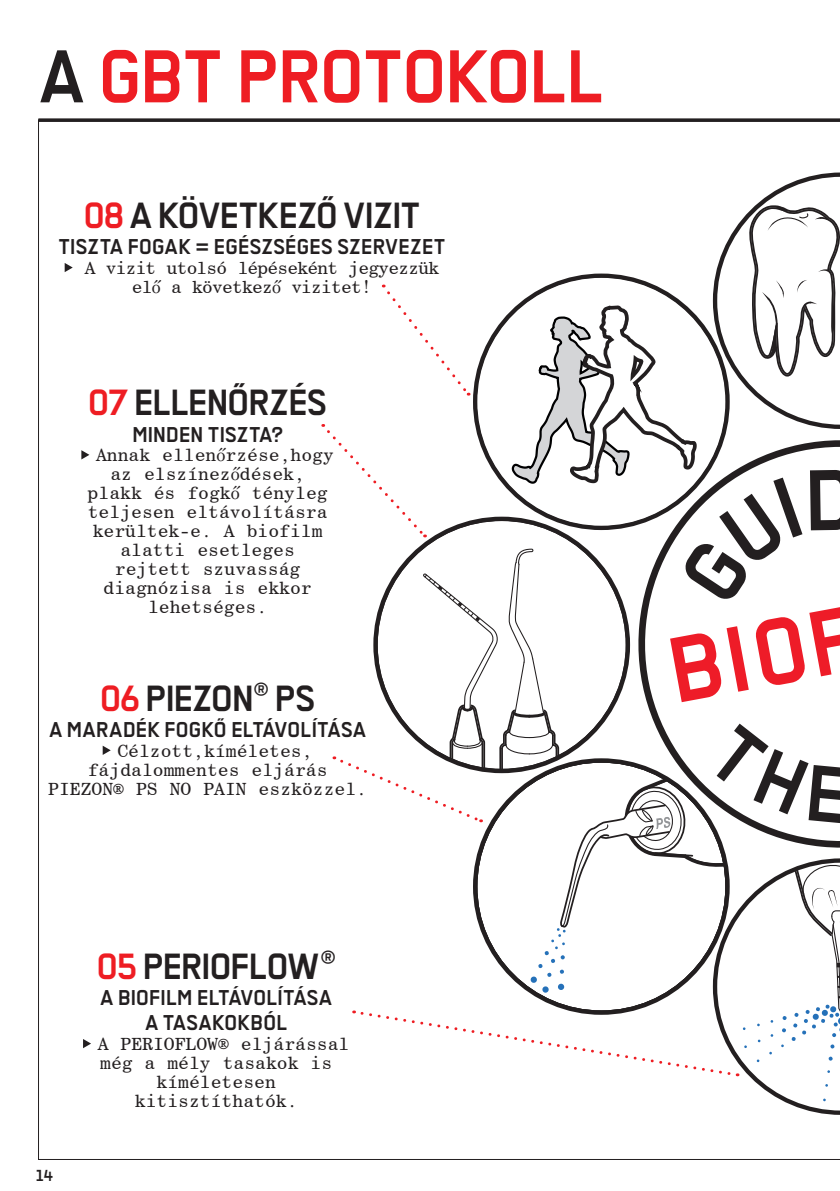
<style>
.page{position:relative;width:840px;height:1191px;background:#fff}
.page>*{position:absolute;margin:0;border:0;box-sizing:border-box;transform-origin:0 0}
._04_ZTitel_TB_35pt_4{font:700 84px "Transbold Neue Euro";color:#ee1d23}
._04_ZTitel_TB_24pt_2{font:700 41px "Transbold Neue Euro";letter-spacing:-.01em;color:#231f20}
._04_ZTitel_TB_24pt_2-2{font:700 24.2px "Transbold Neue Euro";letter-spacing:.015em;color:#231f20}
._04_ZTitel_TB_24pt_2-3{font:18px "Century Schoolbook BT Monospace";color:#231f20}
._07_KapitelS_TB_8pt{font:700 18px "Transbold Neue Euro";color:#231f20}
._04_ZTitel_TB_24pt_2-4{font:17.8px "Century Schoolbook BT Monospace";letter-spacing:-.04em;color:#231f20}
.s1{color:#231f20}
.s2{color:#ee1d23}
.s3{font-family:"Century Schoolbook"}
</style>
<div class="page">
<svg style="left:38px;top:118px;width:801px;height:2px;background:#4e4a4b"></svg>
<svg style="left:81px;top:450px;width:8px;height:9px"></svg>
<svg style="left:103px;top:746px;width:8px;height:9px"></svg>
<svg style="left:83px;top:1039px;width:8px;height:9px"></svg>
<svg style="left:65px;top:263px;width:8px;height:9px"></svg>
<svg style="left:322px;top:172px;width:518px;height:942px"></svg>
<p class="_04_ZTitel_TB_35pt_4" style="left:40px;top:31px;width:564px"><span class="s1">A</span> GBT PROTOKOLL</p>
<p class="_04_ZTitel_TB_24pt_2" style="left:84px;top:193px;width:337px"><span class="s2">08</span> A KÖVETKEZŐ VIZIT</p>
<p class="_04_ZTitel_TB_24pt_2-2" style="left:59px;top:233px;width:387px">TISZTA FOGAK = EGÉSZSÉGES SZERVEZET</p>
<p class="_04_ZTitel_TB_24pt_2-4" style="left:85px;top:257px;width:356px">A vizit utolsó lépéseként jegyezzük</p>
<p class="_04_ZTitel_TB_24pt_2-4" style="left:132px;top:276px;width:241px">el<span class="s3">ő</span> a következ<span class="s3">ő</span> vizitet!</p>
<p class="_04_ZTitel_TB_24pt_2" style="left:88px;top:380px;width:240px"><span class="s2">07</span> ELLENŐRZÉS</p>
<p class="_04_ZTitel_TB_24pt_2-2" style="left:132px;top:421px;width:152px">MINDEN TISZTA?</p>
<p class="_04_ZTitel_TB_24pt_2-3" style="left:96px;top:444px;width:239px">Annak ellen<span class="s3">ő</span>rzése,hogy</p>
<p class="_04_ZTitel_TB_24pt_2-3" style="left:110px;top:463px;width:196px">az elszínez<span class="s3">ő</span>dések,</p>
<p class="_04_ZTitel_TB_24pt_2-3" style="left:88px;top:482px;width:241px">plakk és fogk<span class="s3">ő</span> tényleg</p>
<p class="_04_ZTitel_TB_24pt_2-3" style="left:88px;top:501px;width:241px">teljesen eltávolításra</p>
<p class="_04_ZTitel_TB_24pt_2-3" style="left:93px;top:520px;width:231px">kerültek-e. A biofilm</p>
<p class="_04_ZTitel_TB_24pt_2-3" style="left:120px;top:539px;width:176px">alatti esetleges</p>
<p class="_04_ZTitel_TB_24pt_2-3" style="left:115px;top:558px;width:187px">rejtett szuvasság</p>
<p class="_04_ZTitel_TB_24pt_2-3" style="left:103px;top:577px;width:210px">diagnózisa is ekkor</p>
<p class="_04_ZTitel_TB_24pt_2-3" style="left:148px;top:596px;width:121px">lehetséges.</p>
<p class="_04_ZTitel_TB_24pt_2" style="left:100px;top:676px;width:216px"><span class="s2">06</span> PIEZON<sup>®</sup> PS</p>
<p class="_04_ZTitel_TB_24pt_2-2" style="left:49px;top:716px;width:318px">A MARADÉK FOGKŐ ELTÁVOLÍTÁSA</p>
<p class="_04_ZTitel_TB_24pt_2-3" style="left:117px;top:739px;width:197px">Célzott,kíméletes,</p>
<p class="_04_ZTitel_TB_24pt_2-3" style="left:88px;top:758px;width:241px">fájdalommentes eljárás</p>
<p class="_04_ZTitel_TB_24pt_2-3" style="left:48px;top:777px;width:320px">PIEZON® PS NO PAIN eszközzel.</p>
<p class="_07_KapitelS_TB_8pt" style="left:36px;top:1165px;width:18px">14</p>
<p class="_04_ZTitel_TB_24pt_2" style="left:97px;top:943px;width:240px"><span class="s2">05</span> PERIOFLOW<sup>®</sup></p>
<p class="_04_ZTitel_TB_24pt_2-2" style="left:100px;top:984px;width:233px">A BIOFILM ELTÁVOLÍTÁSA</p>
<p class="_04_ZTitel_TB_24pt_2-2" style="left:145px;top:1009px;width:143px">A TASAKOKBÓL</p>
<p class="_04_ZTitel_TB_24pt_2-3" style="left:98px;top:1032px;width:253px">A PERIOFLOW® eljárással</p>
<p class="_04_ZTitel_TB_24pt_2-3" style="left:100px;top:1051px;width:233px">még a mély tasakok is</p>
<p class="_04_ZTitel_TB_24pt_2-3" style="left:156px;top:1070px;width:121px">kíméletesen</p>
<p class="_04_ZTitel_TB_24pt_2-3" style="left:135px;top:1089px;width:164px">kitisztíthatók.</p>
</div>
